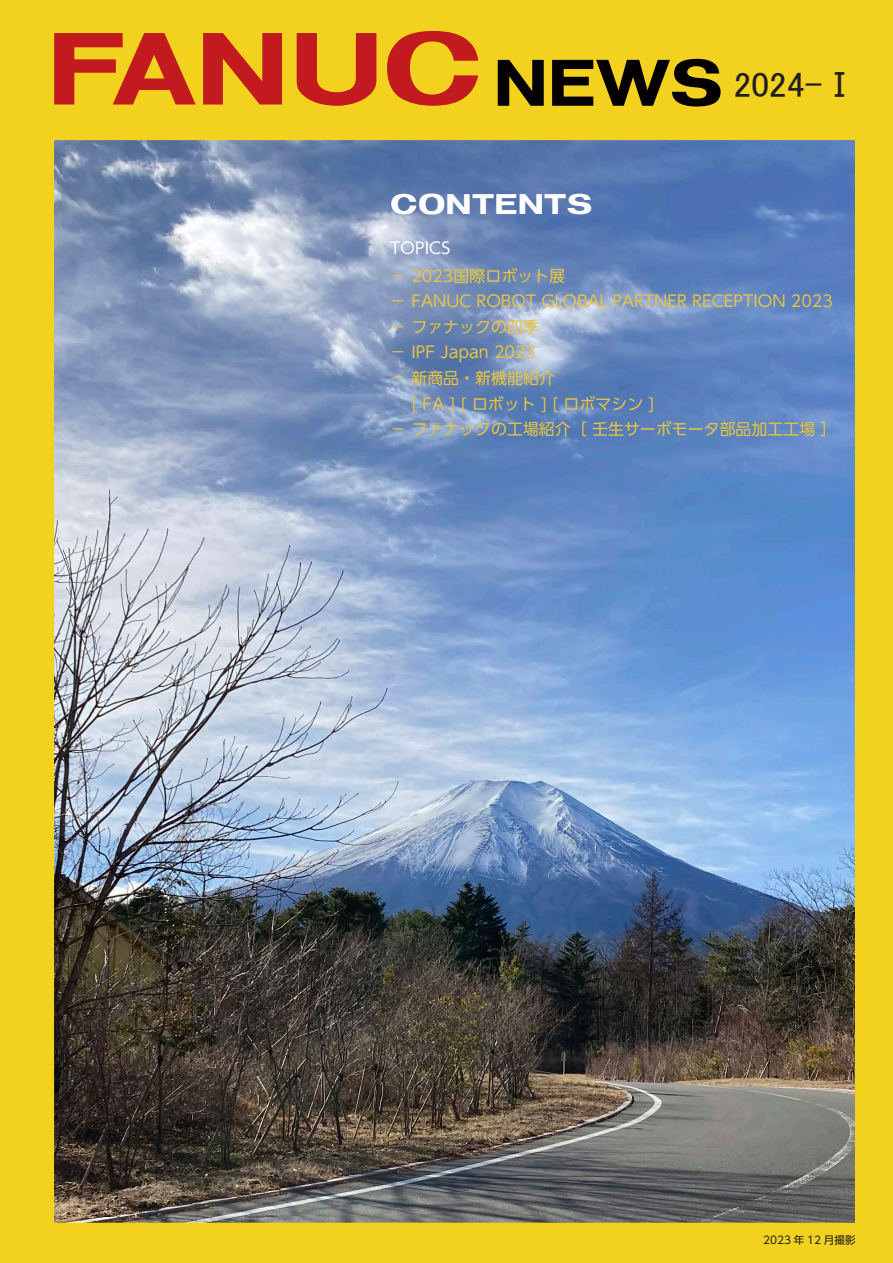
<style>
.page{position:relative;width:893px;height:1263px;background:#fff}
.page>*{position:absolute;margin:0;border:0;box-sizing:border-box;transform-origin:0 0}
.t1{font:35.1px "MS UI Gothic";color:#231f20}
.t2{font:26.55px "FANUCBK OTF";letter-spacing:.005em;color:#fff}
.t3{font:15.9px "UD Shin Go Pr 6 N";color:#e6c341}
.t4{font:15.9px "UD Shin Go Pr 6 N";letter-spacing:.005em;color:#fff}
.t5{font:10.65px "UD Shin Go Pr 6 N";color:#231f20}
.s1{font-family:"FANUCBK OTF";font-size:61.35px;color:#050000}
</style>
<div class="page">
<img style="left:0;top:0;width:893px;height:1263px">
<svg style="left:54px;top:31px;width:424px;height:75px;background:#d9741f"></svg>
<h1 class="t1" style="left:494px;top:67px;width:365px"><span class="s1">NEWS</span> 2024-Ⅰ</h1>
<h2 class="t2" style="left:390px;top:192px;width:204px">CONTENTS</h2>
<p class="t4" style="left:390px;top:235px;width:62px">TOPICS</p>
<p class="t3" style="left:390px;top:263px;width:176px">－ 2023国際ロボット展</p>
<p class="t3" style="left:390px;top:289px;width:444px">－ FANUC ROBOT GLOBAL PARTNER RECEPTION 2023</p>
<p class="t3" style="left:390px;top:314px;width:150px">－ ファナックの四季</p>
<p class="t3" style="left:390px;top:340px;width:147px">－ IPF Japan 2023</p>
<p class="t3" style="left:390px;top:365px;width:166px">－ 新商品・新機能紹介</p>
<p class="t3" style="left:411px;top:391px;width:245px">[ FA ] [ ロボット ] [ ロボマシン ]</p>
<p class="t3" style="left:390px;top:416px;width:448px">－ ファナックの工場紹介［ 壬生サーボモータ部品加工工場 ］</p>
<p class="t5" style="left:763px;top:1232px;width:94px">2023 年 12 月撮影</p>
</div>
